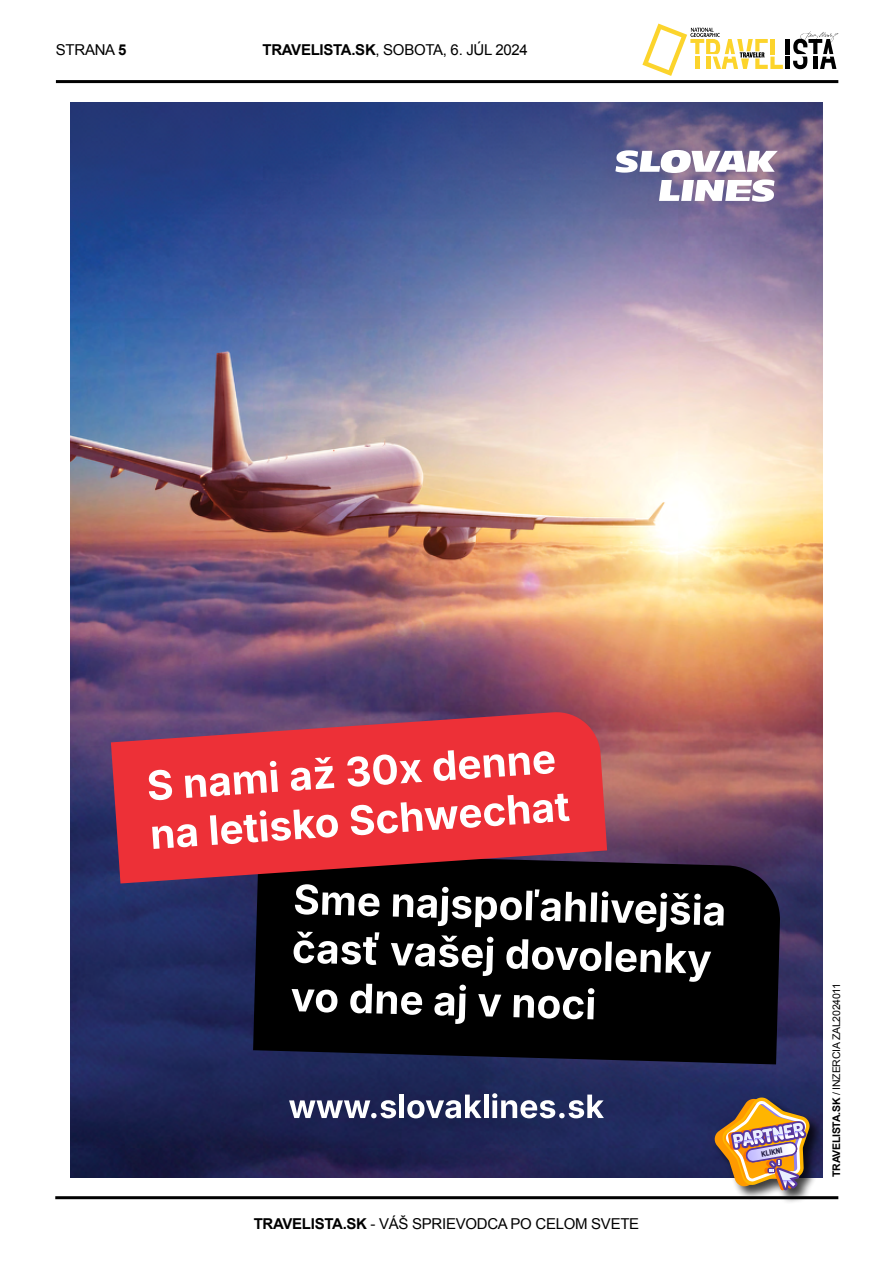
<style>
.page{position:relative;width:893px;height:1263px;background:#fff}
.page>*{position:absolute;margin:0;border:0;box-sizing:border-box;transform-origin:0 0}
.t1{font:800 18px "Dosis";color:#f8fbfc}
.t2{font:15px "Arial";letter-spacing:-.02em;color:#000}
.t3{font:10.5px "Arial";letter-spacing:-.02em;color:#000}
.t4{font:800 7.8px "Dosis";color:#28224a}
.s1{font-weight:700}
</style>
<div class="page">
<img style="left:70px;top:102px;width:753px;height:1075px">
<svg style="left:659px;top:179px;width:115px;height:23px"></svg>
<svg style="left:615px;top:150px;width:163px;height:23px"></svg>
<svg style="left:253px;top:853px;width:528px;height:211px;background:#080710"></svg>
<svg style="left:292px;top:884px;width:432px;height:140px"></svg>
<svg style="left:111px;top:711px;width:496px;height:172px;background:#ba2e3b"></svg>
<svg style="left:149px;top:770px;width:23px;height:30px"></svg>
<svg style="left:185px;top:761px;width:93px;height:37px"></svg>
<svg style="left:291px;top:757px;width:43px;height:34px"></svg>
<svg style="left:347px;top:754px;width:75px;height:33px"></svg>
<svg style="left:433px;top:750px;width:122px;height:31px"></svg>
<svg style="left:152px;top:824px;width:45px;height:25px"></svg>
<svg style="left:210px;top:809px;width:128px;height:36px"></svg>
<svg style="left:351px;top:794px;width:219px;height:41px"></svg>
<svg style="left:289px;top:1100px;width:107px;height:18px"></svg>
<div style="left:399px;top:1094px;width:5px;height:24px;background:#fff"></div>
<svg style="left:407px;top:1094px;width:74px;height:24px"></svg>
<hr style="left:484px;top:1094px;width:4px;height:24px;background:#fff">
<svg style="left:492px;top:1093px;width:112px;height:25px"></svg>
<div style="left:713px;top:1096px;width:110px;height:108px;background:#000;opacity:.75"></div>
<img style="left:713px;top:1096px;width:98px;height:95px">
<hr style="left:786px;top:39px;width:4px;height:15px;background:#000">
<hr style="left:786px;top:57px;width:4px;height:12px;background:#000">
<svg style="left:642px;top:24px;width:141px;height:52px"></svg>
<svg style="left:793px;top:31px;width:46px;height:38px"></svg>
<hr style="left:56px;top:80px;width:782px;height:3px;background:#000">
<hr style="left:55px;top:1196px;width:783px;height:3px;background:#000">
<p class="t2" style="left:56px;top:40px;width:72px">STRANA <span class="s1">5</span></p>
<p class="t2" style="left:262px;top:40px;width:267px"><span class="s1">TRAVELISTA.SK</span>, SOBOTA, 6. JÚL 2024</p>
<p class="t2" style="left:254px;top:1214px;width:387px"><span class="s1">TRAVELISTA.SK</span> - VÁŠ SPRIEVODCA PO CELOM SVETE</p>
<p class="t1" style="left:731px;top:1128px;width:73px;rotate:-10deg">PARTNER</p>
<p class="t4" style="left:760px;top:1148px;width:23px;rotate:-10deg">KLIKNI</p>
<p class="t3" style="left:830px;top:1177px;width:196px;rotate:-90deg"><span class="s1">TRAVELISTA.SK</span> / INZERCIA ZAL2024011</p>
</div>
